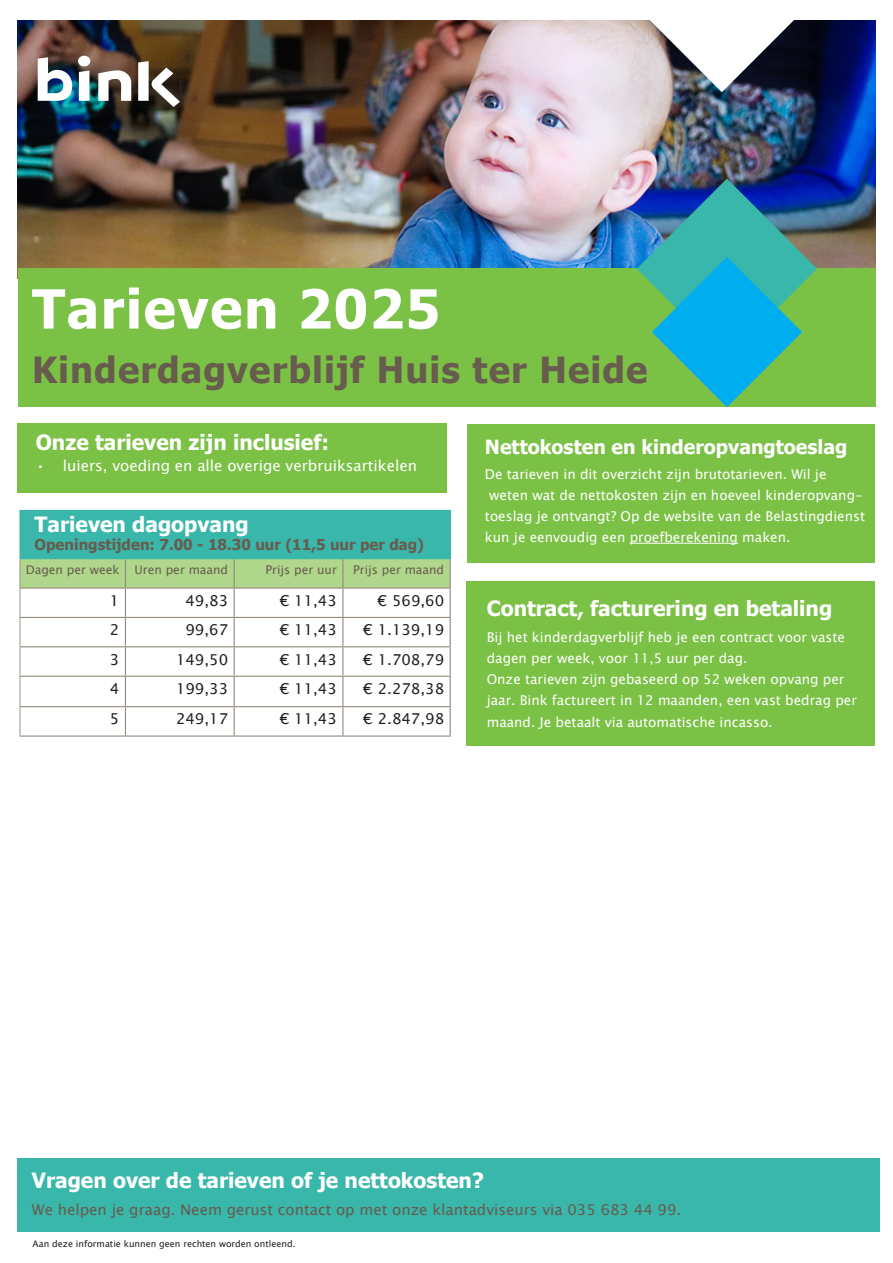
<style>
.page{position:relative;width:893px;height:1263px;background:#fff}
.page>*{position:absolute;margin:0;border:0;box-sizing:border-box;transform-origin:0 0}
.t1{font:700 54px "Tahoma";letter-spacing:.03em;color:#fff}
.t2{font:700 36px "Tahoma";letter-spacing:.03em;color:#685c4e}
.t3{font:700 21px "Tahoma";color:#fff}
.t4{font:700 19.5px "Tahoma";color:#fff}
.t5{font:15px "Lucida Sans Unicode";color:#231f20}
.t6{font:15px "Lucida Sans Unicode";color:#685c4e}
.t7{font:15px "Lucida Sans Unicode";color:#fff}
.t8{font:700 15px "Tahoma";color:#685c4e}
.t9{font:13.5px/21px "Lucida Sans Unicode";color:#fff}
.t10{font:12px "Lucida Sans Unicode";color:#685c4e}
.t11{font:9px "Lucida Sans Unicode";color:#231f20}
</style>
<div class="page">
<div style="left:20px;top:510px;width:430px;height:49px;background:#39b7ab"></div>
<svg style="left:21px;top:559px;width:430px;height:176px"></svg>
<hr style="left:19px;top:735px;width:106px;height:2px;background:#92897c">
<hr style="left:125px;top:735px;width:109px;height:2px;background:#92897c">
<hr style="left:234px;top:735px;width:109px;height:2px;background:#92897c">
<hr style="left:343px;top:735px;width:108px;height:2px;background:#92897c">
<hr style="left:450px;top:511px;width:1px;height:47px;background:#39b7ab">
<hr style="left:343px;top:558px;width:108px;height:1px;background:#39b7ab">
<div style="left:18px;top:508px;width:444px;height:238px;border:2px solid #fff"></div>
<div style="left:17px;top:1158px;width:862px;height:73px;background:#39b7ab"></div>
<div style="left:467px;top:581px;width:408px;height:165px;background:#7bc145"></div>
<div style="left:468px;top:424px;width:407px;height:138px;background:#7bc145"></div>
<div style="left:17px;top:423px;width:429px;height:70px;background:#7bc145"></div>
<hr style="left:630px;top:543px;width:108px;height:1px;background:#fff">
<img style="left:18px;top:20px;width:857px;height:249px">
<div style="left:18px;top:269px;width:857px;height:138px;background:#7bc145"></div>
<svg style="left:98px;top:70px;width:33px;height:31px"></svg>
<svg style="left:38px;top:57px;width:34px;height:44px"></svg>
<svg style="left:78px;top:56px;width:12px;height:45px"></svg>
<svg style="left:138px;top:61px;width:42px;height:46px"></svg>
<img style="left:650px;top:20px;width:144px;height:72px">
<svg style="left:637px;top:179px;width:180px;height:228px"></svg>
<p class="t1" style="left:32px;top:271px;width:409px">Tarieven 2025</p>
<p class="t2" style="left:32px;top:344px;width:617px">Kinderdagverblijf Huis ter Heide</p>
<p class="t3" style="left:36px;top:428px;width:295px">Onze tarieven zijn inclusief:</p>
<p class="t7" style="left:36px;top:454px;width:383px">• luiers, voeding en alle overige verbruiksartikelen</p>
<p class="t3" style="left:35px;top:510px;width:216px">Tarieven dagopvang</p>
<p class="t8" style="left:35px;top:534px;width:391px">Openingstijden: 7.00 - 18.30 uur (11,5 uur per dag)</p>
<p class="t10" style="left:26px;top:560px;width:95px">Dagen per week</p>
<p class="t10" style="left:135px;top:560px;width:95px">Uren per maand</p>
<p class="t10" style="left:266px;top:560px;width:73px">Prijs per uur</p>
<p class="t10" style="left:353px;top:560px;width:92px">Prijs per maand</p>
<p class="t5" style="left:110px;top:589px;width:11px">1</p>
<p class="t5" style="left:185px;top:589px;width:44px">49,83</p>
<p class="t5" style="left:280px;top:589px;width:58px">€ 11,43</p>
<p class="t5" style="left:378px;top:589px;width:68px">€ 569,60</p>
<p class="t5" style="left:110px;top:618px;width:11px">2</p>
<p class="t5" style="left:185px;top:618px;width:44px">99,67</p>
<p class="t5" style="left:280px;top:618px;width:58px">€ 11,43</p>
<p class="t5" style="left:364px;top:618px;width:82px">€ 1.139,19</p>
<p class="t5" style="left:110px;top:647px;width:11px">3</p>
<p class="t5" style="left:176px;top:647px;width:54px">149,50</p>
<p class="t5" style="left:280px;top:647px;width:58px">€ 11,43</p>
<p class="t5" style="left:364px;top:647px;width:82px">€ 1.708,79</p>
<p class="t5" style="left:110px;top:677px;width:11px">4</p>
<p class="t5" style="left:176px;top:677px;width:54px">199,33</p>
<p class="t5" style="left:280px;top:677px;width:58px">€ 11,43</p>
<p class="t5" style="left:364px;top:677px;width:82px">€ 2.278,38</p>
<p class="t5" style="left:110px;top:707px;width:11px">5</p>
<p class="t5" style="left:176px;top:707px;width:54px">249,17</p>
<p class="t5" style="left:280px;top:707px;width:58px">€ 11,43</p>
<p class="t5" style="left:364px;top:707px;width:82px">€ 2.847,98</p>
<p class="t4" style="left:485px;top:433px;width:364px">Nettokosten en kinderopvangtoeslag</p>
<p class="t9" style="left:485px;top:464px;width:343px">De tarieven in dit overzicht zijn brutotarieven. Wil je</p>
<p class="t9" style="left:489px;top:485px;width:375px">weten wat de nettokosten zijn en hoeveel kinderopvang-</p>
<p class="t9" style="left:485px;top:506px;width:382px">toeslag je ontvangt? Op de website van de Belastingdienst kun je eenvoudig een proefberekening maken.</p>
<p class="t3" style="left:487px;top:593px;width:347px">Contract, facturering en betaling</p>
<p class="t9" style="left:487px;top:627px;width:360px">Bij het kinderdagverblijf heb je een contract voor vaste dagen per week, voor 11,5 uur per dag.</p>
<p class="t9" style="left:487px;top:669px;width:372px">Onze tarieven zijn gebaseerd op 52 weken opvang per jaar. Bink factureert in 12 maanden, een vast bedrag per maand. Je betaalt via automatische incasso.</p>
<p class="t3" style="left:32px;top:1166px;width:454px">Vragen over de tarieven of je nettokosten?</p>
<p class="t6" style="left:32px;top:1197px;width:651px">We helpen je graag. Neem gerust contact op met onze klantadviseurs via 035 683 44 99.</p>
<p class="t11" style="left:33px;top:1236px;width:264px">Aan deze informatie kunnen geen rechten worden ontleend.</p>
</div>
